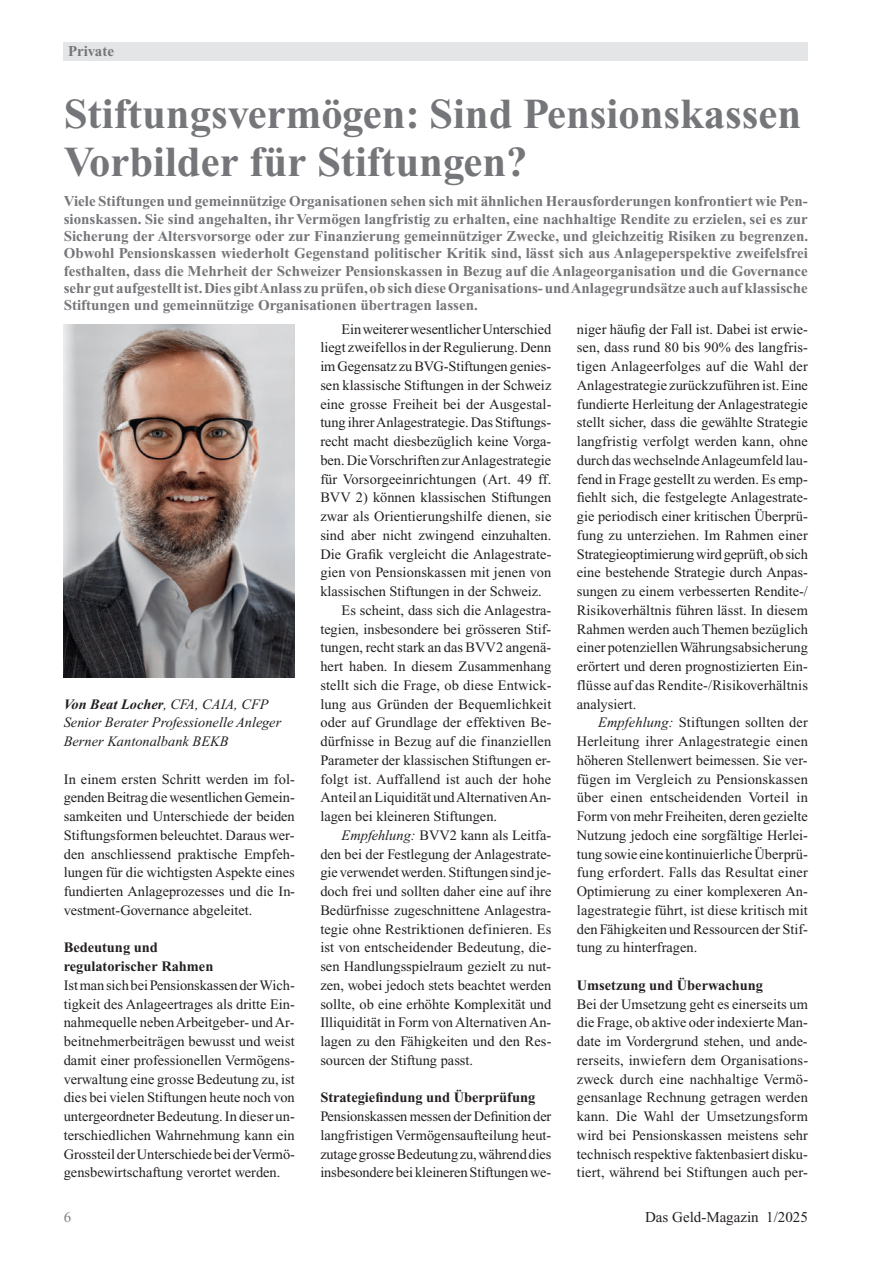
<style>
.page{position:relative;width:893px;height:1263px;background:#fff}
.page>*{position:absolute;margin:0;border:0;box-sizing:border-box;transform-origin:0 0}
.t1{font:700 42.75px "Times New Roman PS Std";color:#757679}
.t2{font:700 15px/17.2px "Times New Roman PS Std";color:#757679;text-align:justify}
.t3{font:15px "Times New Roman PS Std";color:#231f20}
.t4{font:15px "Times New Roman PS Std";color:#808285}
.t5{font:14.4px/18.8px "Times New Roman PS Std";color:#231f20;text-align:justify}
.t6{font:700 14.4px "Times New Roman PS Std";color:#231f20}
.t7{font:italic 14.4px "Times New Roman PS Std";color:#231f20}
.t8{font:italic 700 14.4px "Times New Roman PS Std";color:#231f20}
.s1{font-weight:400}
.s2{font-style:italic}
</style>
<div class="page">
<div style="left:64px;top:43px;width:744px;height:18px;background:#e4e5e7"></div>
<img style="left:64px;top:324px;width:231px;height:354px">
<p class="t2" style="left:68px;top:44px;width:48px">Private</p>
<p class="t1" style="left:64px;top:99px;width:739px">Stiftungsvermögen: Sind Pensionskassen</p>
<p class="t1" style="left:64px;top:147px;width:465px">Vorbilder für Stiftungen?</p>
<p class="t2" style="left:64px;top:195px;width:746px">Viele Stiftungen und gemeinnützige Organisationen sehen sich mit ähnlichen Herausforderungen konfrontiert wie Pen&shy;sionskassen. Sie sind angehalten, ihr Vermögen langfristig zu erhalten, eine nachhaltige Rendite zu erzielen, sei es zur Sicherung der Altersvorsorge oder zur Finanzierung gemeinnütziger Zwecke, und gleichzeitig Risiken zu begrenzen.<br>Obwohl Pensionskassen wiederholt Gegenstand politischer Kritik sind, lässt sich aus Anlageperspektive zweifelsfrei festhalten, dass die Mehrheit der Schweizer Pensionskassen in Bezug auf die Anlageorganisation und die Governance sehr gut aufgestellt ist. Dies gibt Anlass zu prüfen, ob sich diese Organisations- und Anlagegrundsätze auch auf klassische Stiftungen und gemeinnützige Organisationen übertragen lassen.</p>
<p class="t8" style="left:64px;top:699px;width:206px">Von Beat Locher<span class="s1">, CFA, CAIA, CFP</span></p>
<p class="t7" style="left:64px;top:717px;width:219px">Senior Berater Professionelle Anleger</p>
<p class="t7" style="left:64px;top:736px;width:166px">Berner Kantonalbank BEKB</p>
<p class="t5" style="left:64px;top:771px;width:233px">In einem ersten Schritt werden im fol&shy;genden Beitrag die wesentlichen Gemein&shy;samkeiten und Unterschiede der beiden Stiftungsformen beleuchtet. Daraus wer&shy;den anschliessend praktische Empfeh&shy;lungen für die wichtigsten Aspekte eines fundierten Anlageprozesses und die In&shy;vestment-Governance abgeleitet.</p>
<p class="t6" style="left:64px;top:943px;width:96px">Bedeutung und</p>
<p class="t6" style="left:64px;top:961px;width:151px">regulatorischer Rahmen</p>
<p class="t5" style="left:64px;top:977px;width:233px">Ist man sich bei Pensionskassen der Wich&shy;tigkeit des Anlageertrages als dritte Ein&shy;nahmequelle neben Arbeitgeber- und Ar&shy;beitnehmerbeiträgen bewusst und weist damit einer professionellen Vermögens&shy;verwaltung eine grosse Bedeutung zu, ist dies bei vielen Stiftungen heute noch von untergeordneter Bedeutung. In dieser un&shy;terschiedlichen Wahrnehmung kann ein Grossteil der Unterschiede bei der Vermö&shy;gensbewirtschaftung verortet werden.</p>
<p class="t5" style="left:320px;top:321px;width:233px;text-indent:21px">Ein weiterer wesentlicher Unterschied liegt zweifellos in der Regulierung. Denn im Gegensatz zu BVG-Stiftungen genies&shy;sen klassische Stiftungen in der Schweiz eine grosse Freiheit bei der Ausgestal&shy;tung ihrer Anlagestrategie. Das Stiftungs&shy;recht macht diesbezüglich keine Vorga&shy;ben. Die Vorschriften zur Anlagestrategie für Vorsorgeeinrichtungen (Art. 49 ff.<br>BVV 2) können klassischen Stiftungen zwar als Orientierungshilfe dienen, sie sind aber nicht zwingend einzuhalten.<br>Die Grafik vergleicht die Anlagestrate&shy;gien von Pensionskassen mit jenen von klassischen Stiftungen in der Schweiz.</p>
<p class="t5" style="left:320px;top:602px;width:233px;text-indent:21px">Es scheint, dass sich die Anlagestra&shy;tegien, insbesondere bei grösseren Stif&shy;tungen, recht stark an das BVV2 angenä&shy;hert haben. In diesem Zusammenhang stellt sich die Frage, ob diese Entwick&shy;lung aus Gründen der Bequemlichkeit oder auf Grundlage der effektiven Be&shy;dürfnisse in Bezug auf die finanziellen Parameter der klassischen Stiftungen er&shy;folgt ist. Auffallend ist auch der hohe Anteil an Liquidität und Alternativen An&shy;lagen bei kleineren Stiftungen.</p>
<p class="t5" style="left:320px;top:827px;width:233px;text-indent:21px"><span class="s2">Empfehlung:</span> BVV2 kann als Leitfa&shy;den bei der Festlegung der Anlagestrate&shy;gie verwendet werden. Stiftungen sind je&shy;doch frei und sollten daher eine auf ihre Bedürfnisse zugeschnittene Anlagestra&shy;tegie ohne Restriktionen definieren. Es ist von entscheidender Bedeutung, die&shy;sen Handlungsspielraum gezielt zu nut&shy;zen, wobei jedoch stets beachtet werden sollte, ob eine erhöhte Komplexität und Illiquidität in Form von Alternativen An&shy;lagen zu den Fähigkeiten und den Res&shy;sourcen der Stiftung passt.</p>
<p class="t6" style="left:320px;top:1093px;width:216px">Strategiefindung und Überprüfung</p>
<p class="t5" style="left:320px;top:1108px;width:233px">Pensionskassen messen der Definition der langfristigen Vermögensaufteilung heut&shy;zutage grosse Bedeutung zu, während dies insbesondere bei kleineren Stiftungen we-</p>
<p class="t5" style="left:577px;top:321px;width:233px">niger häufig der Fall ist. Dabei ist erwie&shy;sen, dass rund 80 bis 90% des langfris&shy;tigen Anlageerfolges auf die Wahl der Anlagestrategie zurückzuführen ist. Eine fundierte Herleitung der Anlagestrategie stellt sicher, dass die gewählte Strategie langfristig verfolgt werden kann, ohne durch das wechselnde Anlageumfeld lau&shy;fend in Frage gestellt zu werden. Es emp&shy;fiehlt sich, die festgelegte Anlagestrate&shy;gie periodisch einer kritischen Überprü&shy;fung zu unterziehen. Im Rahmen einer Strategieoptimierung wird geprüft, ob sich eine bestehende Strategie durch Anpas&shy;sungen zu einem verbesserten Rendite-/ Risikoverhältnis führen lässt. In diesem Rahmen werden auch Themen bezüglich einer potenziellen Währungsabsicherung erörtert und deren prognostizierten Ein&shy;flüsse auf das Rendite-/Risikoverhältnis analysiert.</p>
<p class="t5" style="left:577px;top:714px;width:233px;text-indent:21px"><span class="s2">Empfehlung:</span> Stiftungen sollten der Herleitung ihrer Anlagestrategie einen höheren Stellenwert beimessen. Sie ver&shy;fügen im Vergleich zu Pensionskassen über einen entscheidenden Vorteil in Form von mehr Freiheiten, deren gezielte Nutzung jedoch eine sorgfältige Herlei&shy;tung sowie eine kontinuierliche Überprü&shy;fung erfordert. Falls das Resultat einer Optimierung zu einer komplexeren An&shy;lagestrategie führt, ist diese kritisch mit den Fähigkeiten und Ressourcen der Stif&shy;tung zu hinterfragen.</p>
<p class="t6" style="left:577px;top:980px;width:188px">Umsetzung und Überwachung</p>
<p class="t5" style="left:577px;top:996px;width:233px">Bei der Umsetzung geht es einerseits um die Frage, ob aktive oder indexierte Man&shy;date im Vordergrund stehen, und ande&shy;rerseits, inwiefern dem Organisations&shy;zweck durch eine nachhaltige Vermö&shy;gensanlage Rechnung getragen werden kann. Die Wahl der Umsetzungsform wird bei Pensionskassen meistens sehr technisch respektive faktenbasiert disku&shy;tiert, während bei Stiftungen auch per-</p>
<p class="t4" style="left:64px;top:1212px;width:9px">6</p>
<p class="t3" style="left:645px;top:1212px;width:164px">Das Geld-Magazin 1/2025</p>
</div>
